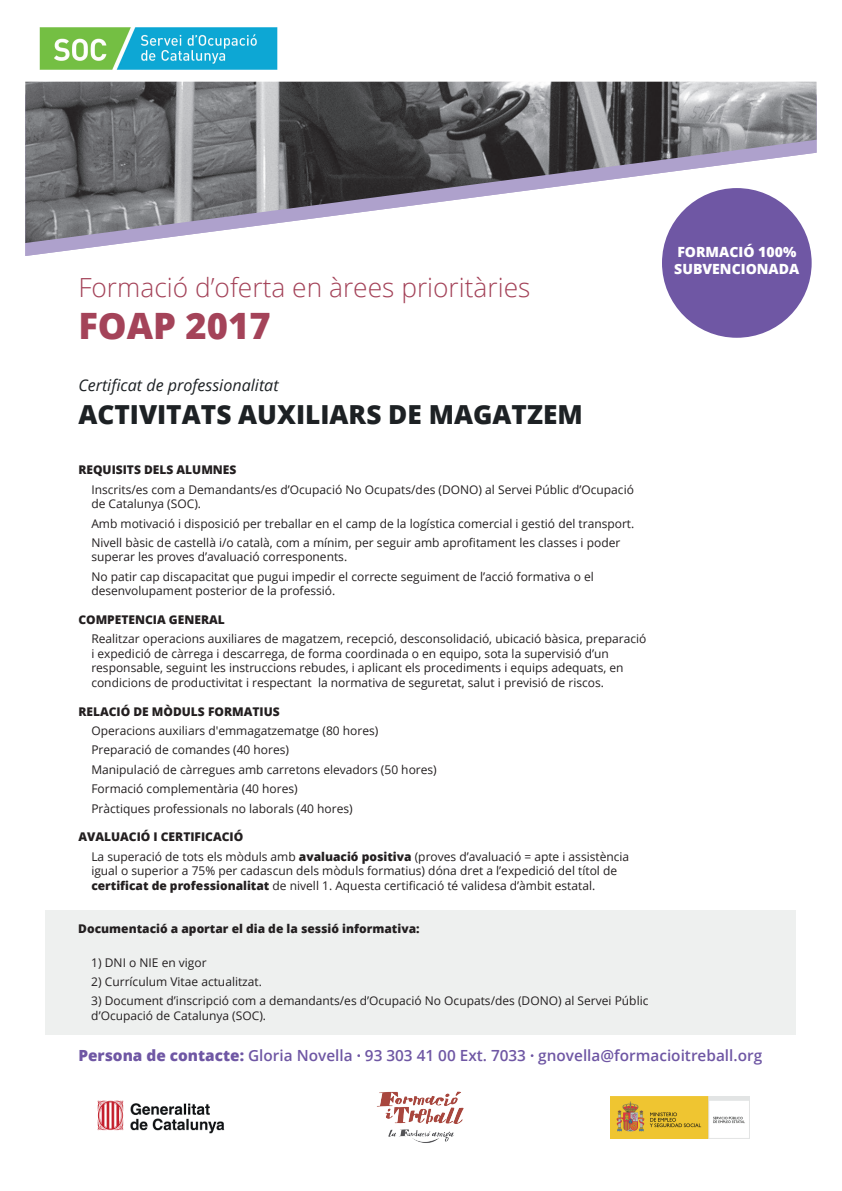
<style>
.page{position:relative;width:842px;height:1191px;background:#fff}
.page>*{position:absolute;margin:0;border:0;box-sizing:border-box;transform-origin:0 0}
.t1{font:800 36.3px "Open Sans";color:#a44359}
.t2{font:300 26.3px "Open Sans";color:#a44359}
.t3{font:800 26.2px "Open Sans";color:#1d2124}
.t4{font:italic 16.1px "Open Sans";color:#1d2124}
.t5{font:600 15.4px "Open Sans";color:#6f57a4}
.t6{font:800 14.1px/16.9px "Open Sans";color:#fff}
.t7{font:12px/19.4px "Open Sans";color:#231f20}
.t8{font:800 12px "Open Sans";color:#231f20}
.s1{font-weight:800}
</style>
<div class="page">
<div style="left:46px;top:910px;width:750px;height:124px;background:#eef0ef"></div>
<svg style="left:25px;top:95px;width:792px;height:161px"></svg>
<img style="left:25px;top:82px;width:791px;height:161px">
<img style="left:39px;top:28px;width:239px;height:42px">
<img style="left:97px;top:1100px;width:128px;height:34px">
<img style="left:610px;top:1096px;width:140px;height:42px">
<img style="left:377px;top:1091px;width:87px;height:52px">
<div style="left:662px;top:188px;width:150px;height:150px;background:#6f57a4;border-radius:50%"></div>
<h2 class="t2" style="left:78px;top:269px;width:454px">Formació d’oferta en àrees prioritàries</h2>
<h1 class="t1" style="left:78px;top:298px;width:194px">FOAP 2017</h1>
<h3 class="t4" style="left:78px;top:374px;width:202px">Certificat de professionalitat</h3>
<h3 class="t3" style="left:78px;top:394px;width:506px">ACTIVITATS AUXILIARS DE MAGATZEM</h3>
<p class="t8" style="left:78px;top:461px;width:160px">REQUISITS DELS ALUMNES</p>
<p class="t7" style="left:91px;top:482px;width:544px;line-height:14.4px">Inscrits/es com a Demandants/es d’Ocupació No Ocupats/des (DONO) al Servei Públic d’Ocupació de Catalunya (SOC).</p>
<p class="t7" style="left:91px;top:513px;width:544px">Amb motivació i disposició per treballar en el camp de la logística comercial i gestió del transport.<br>Nivell bàsic de castellà i/o català, com a mínim, per seguir amb aprofitament les classes i poder</p>
<p class="t7" style="left:91px;top:547px;width:504px">superar les proves d’avaluació corresponents.<br>No patir cap discapacitat que pugui impedir el correcte seguiment de l’acció formativa o el</p>
<p class="t7" style="left:91px;top:581px;width:245px">desenvolupament posterior de la professió.</p>
<p class="t8" style="left:78px;top:610px;width:148px">COMPETENCIA GENERAL</p>
<p class="t7" style="left:91px;top:631px;width:557px;line-height:14.4px">Realitzar operacions auxiliares de magatzem, recepció, desconsolidació, ubicació bàsica, preparació i expedició de càrrega i descarrega, de forma coordinada o en equipo, sota la supervisió d’un responsable, seguint les instruccions rebudes, i aplicant els procediments i equips adequats, en condicions de productivitat i respectant la normativa de seguretat, salut i previsió de riscos.</p>
<p class="t8" style="left:78px;top:702px;width:203px">RELACIÓ DE MÒDULS FORMATIUS</p>
<p class="t7" style="left:91px;top:720px;width:347px">Operacions auxiliars d'emmagatzematge (80 hores)<br>Preparació de comandes (40 hores)<br>Manipulació de càrregues amb carretons elevadors (50 hores)<br>Formació complementària (40 hores)<br>Pràctiques professionals no laborals (40 hores)</p>
<p class="t7" style="left:91px;top:827px;width:539px;text-indent:-13px"><span class="s1">AVALUACIÓ I CERTIFICACIÓ<br></span>La superació de tots els mòduls amb <span class="s1">avaluació positiva</span> (proves d’avaluació = apte i assistència</p>
<p class="t7" style="left:91px;top:863px;width:527px;line-height:14.4px">igual o superior a 75% per cadascun dels mòduls formatius) dóna dret a l’expedició del títol de <span class="s1">certificat de professionalitat</span> de nivell 1. Aquesta certificació té validesa d’àmbit estatal.</p>
<p class="t8" style="left:78px;top:919px;width:343px">Documentació a aportar el dia de la sessió informativa:</p>
<p class="t7" style="left:91px;top:952px;width:117px">1) DNI o NIE en vigor</p>
<p class="t7" style="left:91px;top:971px;width:172px">2) Currículum Vitae actualitzat.</p>
<p class="t7" style="left:91px;top:993px;width:559px;line-height:14.4px">3) Document d’inscripció com a demandants/es d’Ocupació No Ocupats/des (DONO) al Servei Públic d’Ocupació de Catalunya (SOC).</p>
<p class="t6" style="left:674px;top:243px;width:127px">FORMACIÓ 100%<br>SUBVENCIONADA</p>
<p class="t5" style="left:78px;top:1045px;width:685px"><span class="s1">Persona de contacte:</span> Gloria Novella · 93 303 41 00 Ext. 7033 · gnovella@formacioitreball.org</p>
</div>
